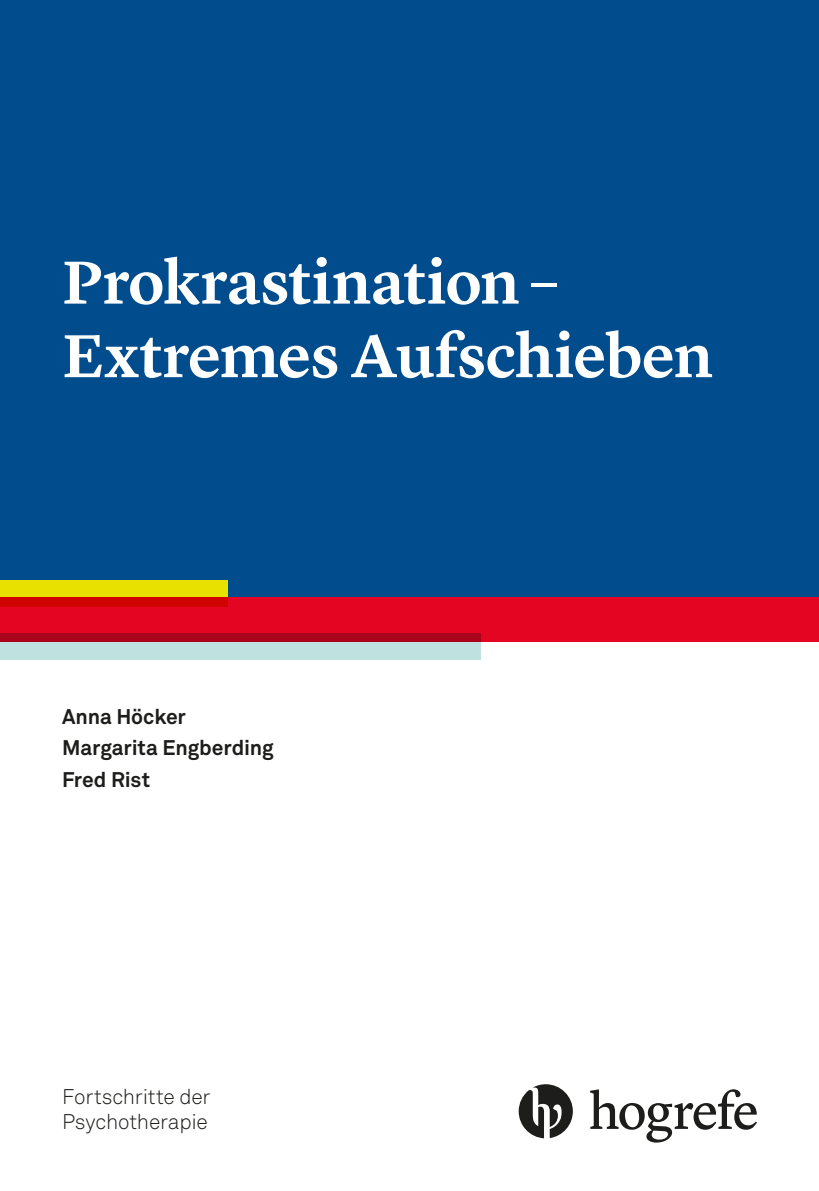
<style>
.page{position:relative;width:819px;height:1191px;background:#fff}
.page>*{position:absolute;margin:0;border:0;box-sizing:border-box;transform-origin:0 0}
.t1{font:600 63px/73.5px "Lyon Text";letter-spacing:-.015em;color:#fff}
.t2{font:700 21px/31.5px "Akkurat Pro";letter-spacing:-.005em;color:#1d1d1b}
.t3{font:300 21px/24.5px "Akkurat Pro";letter-spacing:-.01em;color:#1d1d1b}
</style>
<div class="page">
<div style="left:0;top:0;width:819px;height:598px;background:#004c8d"></div>
<svg style="left:518px;top:1084px;width:55px;height:54px"></svg>
<svg style="left:590px;top:1089px;width:166px;height:53px"></svg>
<div style="left:0;top:579px;width:228px;height:27px;background:#e8e100"></div>
<div style="left:0;top:633px;width:481px;height:27px;background:#bfe2e0"></div>
<svg style="left:0;top:597px;width:819px;height:45px;background:#db041f"></svg>
<h1 class="t1" style="left:62px;top:241px;width:652px">Prokrastination –<br>Extremes Aufschieben</h1>
<p class="t2" style="left:62px;top:700px;width:213px">Anna Höcker<br>Margarita Engberding<br>Fred Rist</p>
<p class="t3" style="left:62px;top:1084px;width:150px">Fortschritte der<br>Psychotherapie</p>
</div>
